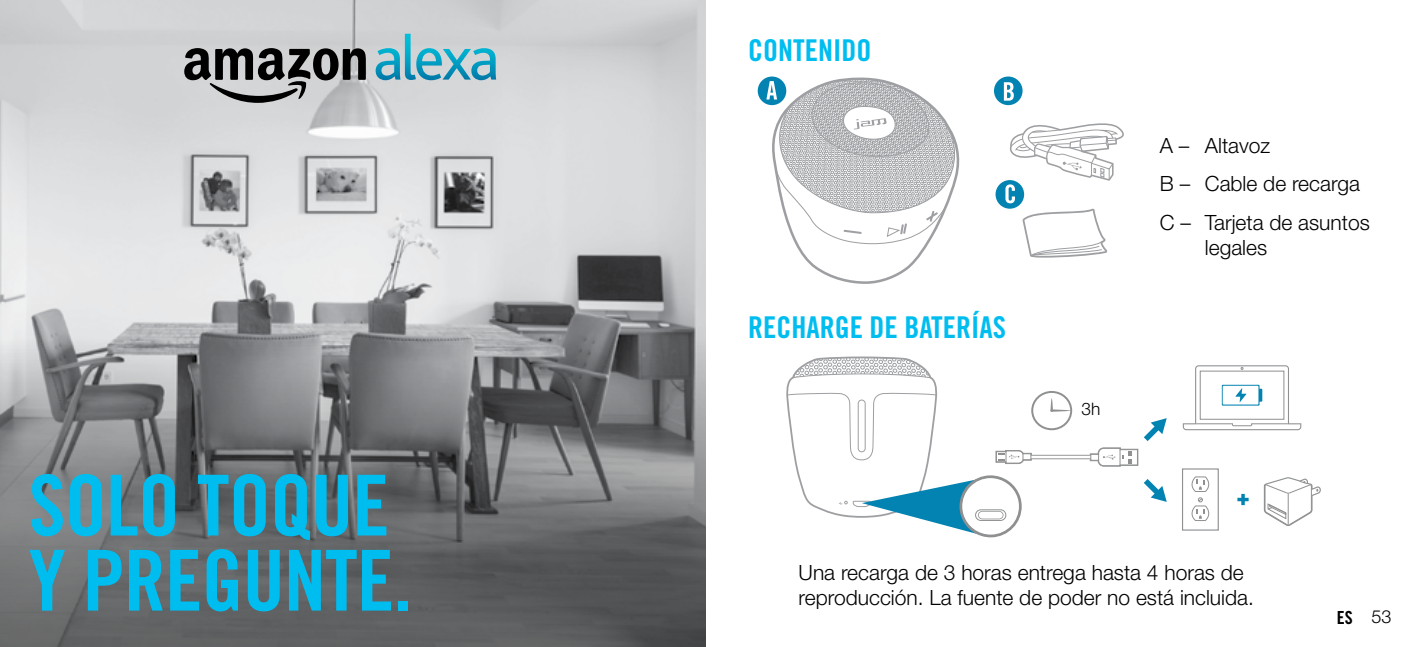
<style>
.page{position:relative;width:1412px;height:647px;background:#fff}
.page>*{position:absolute;margin:0;border:0;box-sizing:border-box;transform-origin:0 0}
.t1{font:84px/75px "Trade Gothic Bold Cond Twenty";letter-spacing:-.01em;color:#00bdf0}
.t2{font:30px "Trade Gothic Bold Cond Twenty";color:#00bdf0}
.t3{font:300 21px/38.7px "Helvetica Neue LT Std";color:#000}
.t4{font:18px "Trade Gothic Bold Cond Twenty";color:#000}
.t5{font:300 17.4px "Helvetica Neue LT Std";color:#000}
.s1{font-family:"Helvetica Neue LT Std";font-weight:300}
</style>
<div class="page">
<img style="left:0;top:0;width:706px;height:338px">
<svg style="left:0;top:338px;width:706px;height:308px;background:#6f7071"></svg>
<svg style="left:184px;top:48px;width:182px;height:55px;background:#7d7e7f"></svg>
<svg style="left:376px;top:34px;width:120px;height:46px;background:#89becc"></svg>
<svg style="left:796px;top:77px;width:131px;height:207px"></svg>
<div style="left:758px;top:76px;width:28px;height:29px;background:#0283b1;border-radius:50%"></div>
<svg style="left:766px;top:79px;width:194px;height:167px"></svg>
<div style="left:994px;top:76px;width:28px;height:29px;background:#0283b1;border-radius:50%"></div>
<svg style="left:1004px;top:82px;width:10px;height:19px"></svg>
<div style="left:995px;top:180px;width:29px;height:28px;background:#0283b1;border-radius:50%"></div>
<svg style="left:1005px;top:123px;width:119px;height:134px"></svg>
<svg style="left:1264px;top:477px;width:57px;height:48px"></svg>
<svg style="left:1237px;top:493px;width:11px;height:12px"></svg>
<div style="left:1182px;top:468px;width:37px;height:62px;border:1px solid #8e9091"></div>
<svg style="left:1191px;top:476px;width:19px;height:45px"></svg>
<svg style="left:1183px;top:365px;width:118px;height:65px"></svg>
<svg style="left:786px;top:356px;width:380px;height:182px"></svg>
<hr style="left:1050px;top:409px;width:20px;height:2px;background:#8e9091">
<h1 class="t1" style="left:28px;top:467px;width:376px">SOLO TOQUE<br>Y PREGUNTE.</h1>
<h2 class="t2" style="left:748px;top:32px;width:125px">CONTENIDO</h2>
<h2 class="t2" style="left:748px;top:309px;width:260px">RECHARGE DE BATERÍAS</h2>
<p class="t5" style="left:1081px;top:398px;width:20px">3h</p>
<p class="t3" style="left:1160px;top:125px;width:211px">A – Altavoz<br>B – Cable de recarga<br>C – Tarjeta de asuntos</p>
<p class="t3" style="left:1205px;top:228px;width:64px">legales</p>
<p class="t3" style="left:798px;top:559px;width:457px;line-height:25.2px">Una recarga de 3 horas entrega hasta 4 horas de reproducción. La fuente de poder no está incluida.</p>
<p class="t4" style="left:1337px;top:606px;width:56px">ES <span class="s1">53</span></p>
</div>
